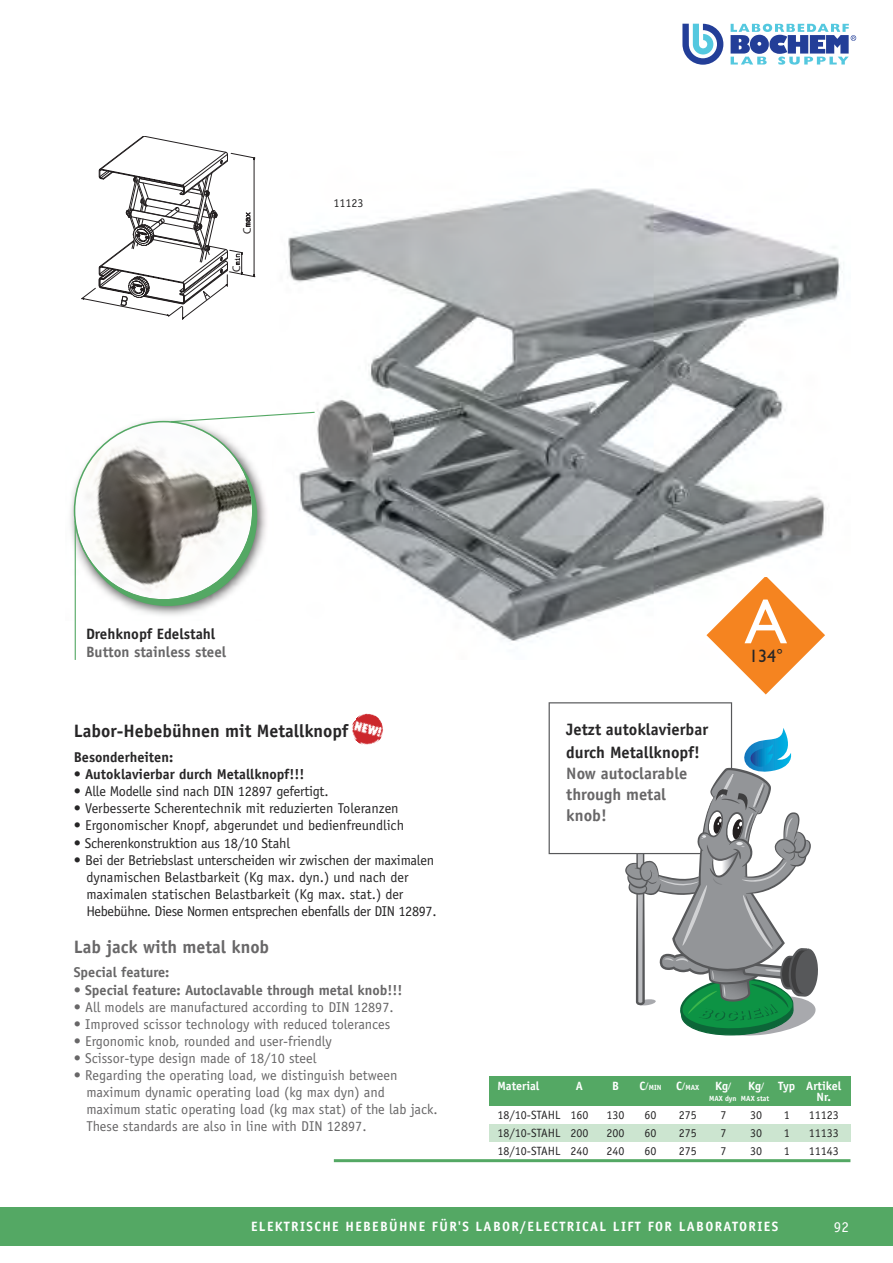
<style>
.page{position:relative;width:893px;height:1263px;background:#fff}
.page>*{position:absolute;margin:0;border:0;box-sizing:border-box;transform-origin:0 0}
.t1{font:63.75px "Gill Sans";color:#fff}
.t2{font:700 18px "Officina Sans";color:#272627}
.t3{font:700 18px "Officina Sans";color:#686768}
.t4{font:18px "Gill Sans";color:#272627}
.t5{font:700 16.5px/22.5px "Officina Sans";color:#272627}
.t6{font:700 16.5px/21px "Officina Sans";color:#686768}
.t7{font:700 15px "Officina Sans";color:#686768}
.t8{font:700 15px "Officina Sans";color:#272627}
.t9{font:15px "Officina Sans";color:#fff}
.t10{font:14.25px/17.1px "Officina Sans";letter-spacing:-.015em;color:#272627}
.t11{font:14.25px/17.1px "Officina Sans";color:#686768}
.t12{font:700 14.25px "Officina Sans";color:#686768}
.t13{font:700 14.25px "Officina Sans";color:#272627}
.t14{font:700 13.5px "Officina Sans";letter-spacing:.1em;color:#fff}
.t15{font:12px "Officina Sans";color:#272627}
.t16{font:700 12px "Officina Sans";color:#fff}
.t17{font:11.1px "Myriad Pro";color:#231f20}
.t18{font:700 7.5px "Officina Sans";color:#fff}
.s1{font-weight:400}
.s2{font-size:12px}
.s3{font-size:7.5px}
</style>
<div class="page">
<div style="left:0;top:1208px;width:893px;height:38px;background:#54a864"></div>
<svg style="left:682px;top:24px;width:41px;height:41px"></svg>
<svg style="left:731px;top:24px;width:125px;height:41px"></svg>
<svg style="left:82px;top:136px;width:173px;height:184px"></svg>
<img style="left:288px;top:188px;width:555px;height:454px">
<img style="left:70px;top:491px;width:149px;height:129px">
<div style="left:489px;top:1125px;width:361px;height:17px;background:#cce5d0"></div>
<div style="left:489px;top:1076px;width:361px;height:29px;background:#54a864"></div>
<svg style="left:74px;top:411px;width:242px;height:190px"></svg>
<svg style="left:706px;top:577px;width:119px;height:117px"></svg>
<hr style="left:75px;top:521px;width:1px;height:139px;background:#54a864">
<svg style="left:549px;top:702px;width:269px;height:334px"></svg>
<img style="left:352px;top:713px;width:31px;height:32px">
<hr style="left:334px;top:1159px;width:516px;height:3px;background:#54a864">
<p class="t17" style="left:243px;top:234px;width:8px;rotate:-90deg">C</p>
<p class="t17" style="left:232px;top:272px;width:8px;rotate:-90deg">C</p>
<p class="t15" style="left:333px;top:199px;width:31px">11123</p>
<p class="t8" style="left:86px;top:629px;width:131px">Drehknopf Edelstahl</p>
<p class="t7" style="left:86px;top:647px;width:142px">Button stainless steel</p>
<p class="t2" style="left:74px;top:724px;width:276px">Labor-Hebebühnen mit Metallknopf</p>
<p class="t13" style="left:74px;top:752px;width:101px">Besonderheiten:</p>
<p class="t13" style="left:74px;top:769px;width:232px"><span class="s1">•</span> Autoklavierbar durch Metallknopf!!!</p>
<p class="t10" style="left:74px;top:784px;width:256px">• Alle Modelle sind nach DIN 12897 gefertigt.</p>
<p class="t10" style="left:74px;top:801px;width:326px">• Verbesserte Scherentechnik mit reduzierten Toleranzen</p>
<p class="t10" style="left:74px;top:818px;width:332px">• Ergonomischer Knopf, abgerundet und bedienfreundlich</p>
<p class="t10" style="left:74px;top:835px;width:218px">• Scherenkonstruktion aus 18/10 Stahl</p>
<p class="t10" style="left:87px;top:852px;width:352px;text-indent:-13px">• Bei der Betriebslast unterscheiden wir zwischen der maximalen dynamischen Belastbarkeit (Kg max. dyn.) und nach der maximalen statischen Belastbarkeit (Kg max. stat.) der Hebebühne. Diese Normen entsprechen ebenfalls der DIN 12897.</p>
<p class="t3" style="left:74px;top:940px;width:197px">Lab jack with metal knob</p>
<p class="t12" style="left:74px;top:967px;width:97px">Special feature:</p>
<p class="t12" style="left:74px;top:984px;width:330px"><span class="s1">•</span> Special feature: Autoclavable through metal knob!!!</p>
<p class="t11" style="left:74px;top:999px;width:321px">• All models are manufactured according to DIN 12897.</p>
<p class="t11" style="left:74px;top:1016px;width:318px">• Improved scissor technology with reduced tolerances</p>
<p class="t11" style="left:74px;top:1034px;width:260px">• Ergonomic knob, rounded and user-friendly</p>
<p class="t11" style="left:74px;top:1051px;width:244px">• Scissor-type design made of 18/10 steel</p>
<p class="t11" style="left:87px;top:1068px;width:353px;text-indent:-13px">• Regarding the operating load, we distinguish between maximum dynamic operating load (kg max dyn) and maximum static operating load (kg max stat) of the lab jack.<br>These standards are also in line with DIN 12897.</p>
<p class="t5" style="left:566px;top:720px;width:143px">Jetzt autoklavierbar durch Metallknopf!</p>
<p class="t6" style="left:566px;top:764px;width:123px">Now autoclarable through metal knob!</p>
<h1 class="t1" style="left:744px;top:584px;width:44px">A</h1>
<p class="t4" style="left:749px;top:645px;width:36px">134°</p>
<p class="t16" style="left:497px;top:1081px;width:43px">Material</p>
<p class="t16" style="left:576px;top:1081px;width:9px">A</p>
<p class="t16" style="left:612px;top:1081px;width:8px">B</p>
<p class="t18" style="left:640px;top:1084px;width:61px"><span class="s2">C</span>/MIN <span class="s2">C</span>/MAX</p>
<p class="t16" style="left:715px;top:1081px;width:18px">Kg<span class="s3">/</span></p>
<p class="t16" style="left:748px;top:1081px;width:95px">Kg<span class="s3">/</span> Typ Artikel</p>
<p class="t18" style="left:709px;top:1095px;width:62px">MAX dyn MAX stat</p>
<p class="t16" style="left:816px;top:1092px;width:16px">Nr.</p>
<p class="t15" style="left:497px;top:1110px;width:92px">18/10-STAHL 160</p>
<p class="t15" style="left:606px;top:1110px;width:19px">130</p>
<p class="t15" style="left:645px;top:1110px;width:13px">60</p>
<p class="t15" style="left:679px;top:1110px;width:19px">275</p>
<p class="t15" style="left:720px;top:1110px;width:7px">7</p>
<p class="t15" style="left:750px;top:1110px;width:13px">30</p>
<p class="t15" style="left:784px;top:1110px;width:7px">1</p>
<p class="t15" style="left:809px;top:1110px;width:31px">11123</p>
<p class="t15" style="left:497px;top:1128px;width:92px">18/10-STAHL 200</p>
<p class="t15" style="left:606px;top:1128px;width:19px">200</p>
<p class="t15" style="left:645px;top:1128px;width:13px">60</p>
<p class="t15" style="left:679px;top:1128px;width:19px">275</p>
<p class="t15" style="left:720px;top:1128px;width:7px">7</p>
<p class="t15" style="left:750px;top:1128px;width:13px">30</p>
<p class="t15" style="left:784px;top:1128px;width:7px">1</p>
<p class="t15" style="left:809px;top:1128px;width:31px">11133</p>
<p class="t15" style="left:497px;top:1146px;width:92px">18/10-STAHL 240</p>
<p class="t15" style="left:606px;top:1146px;width:19px">240</p>
<p class="t15" style="left:645px;top:1146px;width:13px">60</p>
<p class="t15" style="left:679px;top:1146px;width:19px">275</p>
<p class="t15" style="left:720px;top:1146px;width:7px">7</p>
<p class="t15" style="left:750px;top:1146px;width:13px">30</p>
<p class="t15" style="left:784px;top:1146px;width:7px">1</p>
<p class="t15" style="left:809px;top:1146px;width:31px">11143</p>
<p class="t14" style="left:251px;top:1221px;width:529px">ELEKTRISCHE HEBEBÜHNE FÜR'S LABOR/ELECTRICAL LIFT FOR LABORATORIES</p>
<p class="t9" style="left:834px;top:1221px;width:16px">92</p>
</div>
